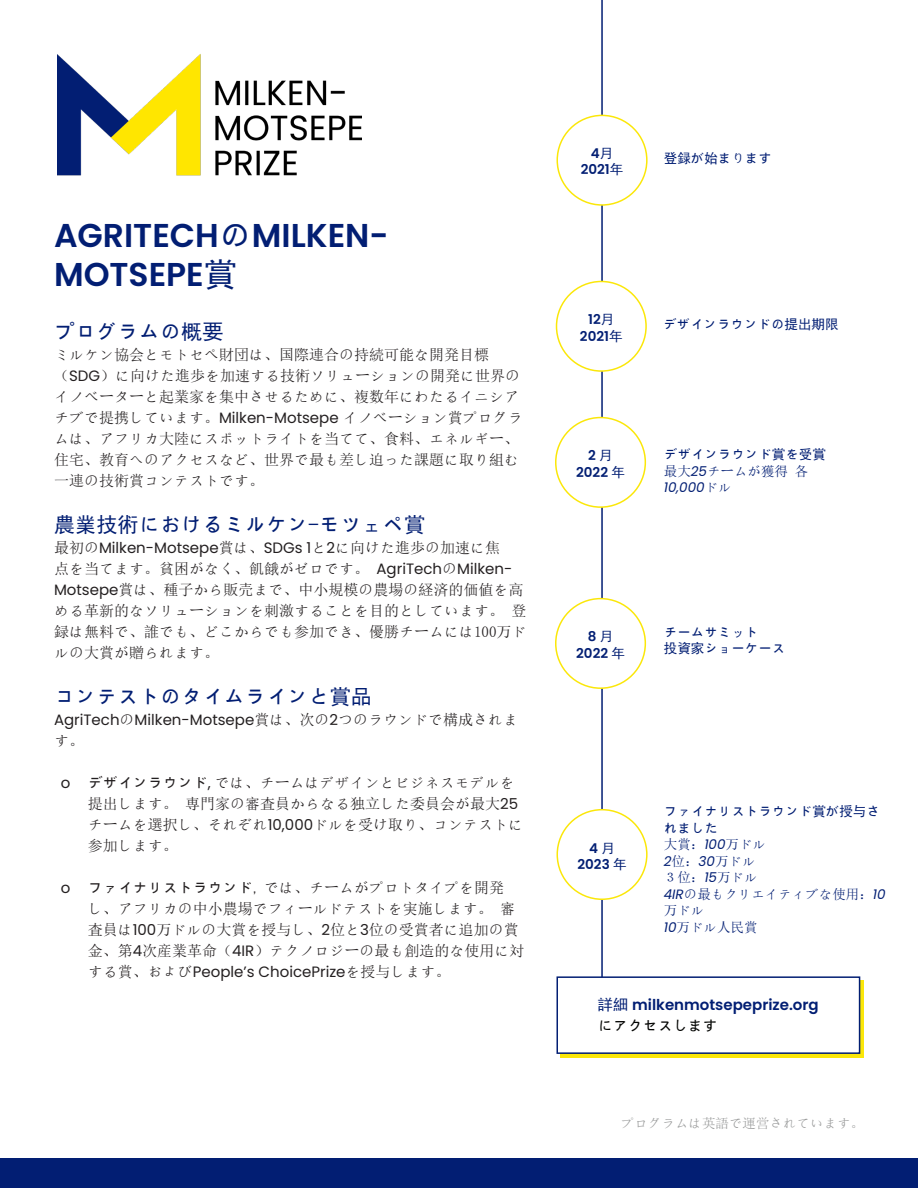
<style>
.page{position:relative;width:918px;height:1188px;background:#fff}
.page>*{position:absolute;margin:0;border:0;box-sizing:border-box;transform-origin:0 0}
.t1{font:600 33px/39.6px "Poppins";color:#021e73}
.t2{font:21px "Sim Hei";letter-spacing:.01em;color:#021e73}
.t3{font:15px/21px "Sim Sun";color:#231f20}
.t4{font:15px/21px "Poppins";color:#231f20}
.t5{font:600 15px "Poppins";color:#021e73}
.t6{font:15px "Sim Hei";color:#040503}
.t7{font:13.5px/16.5px "Sim Hei";color:#021e73}
.t8{font:13.5px/16.5px "Sim Sun";color:#021e73}
.t9{font:600 13.5px "Poppins";color:#021e73}
.t10{font:13.5px "Sim Sun";color:#989999}
.t11{font:italic 13.5px "Poppins";color:#021e73}
.s1{font-family:"Sim Hei";font-weight:400}
.s2{font-family:"Poppins"}
.s3{font-family:"Sim Sun"}
.s4{font-family:"Sim Hei"}
.s5{font-family:"Poppins";font-style:italic}
.s6{font-family:"Sim Sun";font-style:normal}
</style>
<div class="page">
<div style="left:0;top:1158px;width:918px;height:30px;background:#021e73"></div>
<img style="left:57px;top:54px;width:305px;height:121px">
<hr style="left:601px;top:0;width:2px;height:988px;background:#021e73">
<div style="left:560px;top:980px;width:304px;height:77px;background:#fbe709"></div>
<div style="left:556px;top:976px;width:304px;height:78px;background:#fff;border:2px solid #021e73"></div>
<div style="left:557px;top:115px;width:90px;height:90px;background:#fff;border-radius:50%"></div>
<div style="left:557px;top:115px;width:91px;height:91px;border:2px solid #fbe709;border-radius:50%"></div>
<div style="left:557px;top:281px;width:89px;height:90px;background:#fff;border-radius:50%"></div>
<div style="left:556px;top:281px;width:91px;height:91px;border:2px solid #fbe709;border-radius:50%"></div>
<div style="left:557px;top:810px;width:90px;height:89px;background:#fff;border-radius:50%"></div>
<div style="left:557px;top:809px;width:91px;height:91px;border:2px solid #fbe709;border-radius:50%"></div>
<div style="left:556px;top:418px;width:89px;height:89px;background:#fff;border-radius:50%"></div>
<div style="left:555px;top:417px;width:91px;height:91px;border:2px solid #fbe709;border-radius:50%"></div>
<div style="left:556px;top:599px;width:89px;height:89px;background:#fff;border-radius:50%"></div>
<div style="left:555px;top:598px;width:91px;height:91px;border:2px solid #fbe709;border-radius:50%"></div>
<p class="t1" style="left:54px;top:216px;width:336px">AGRITECH<span class="s1">の</span>MILKEN-<br>MOTSEPE<span class="s1">賞</span></p>
<p class="t2" style="left:54px;top:321px;width:171px">プログラムの概要</p>
<p class="t3" style="left:54px;top:344px;width:470px">ミルケン協会とモトセペ財団は、国際連合の持続可能な開発目標（<span class="s2">SDG</span>）に向けた進歩を加速する技術ソリューションの開発に世界のイノベーターと起業家を集中させるために、複数年にわたるイニシアチブで提携しています。<span class="s2">Milken-Motsepe</span> イノベーション賞プログラムは、アフリカ大陸にスポットライトを当てて、食料、エネルギー、住宅、教育へのアクセスなど、世界で最も差し迫った課題に取り組む一連の技術賞コンテストです。</p>
<p class="t2" style="left:54px;top:514px;width:373px">農業技術におけるミルケン-モツェペ賞</p>
<p class="t3" style="left:54px;top:537px;width:474px">最初の<span class="s2">Milken-Motsepe</span>賞は、<span class="s2">SDGs 1</span>と<span class="s2">2</span>に向けた進歩の加速に焦<br>点を当てます。貧困がなく、飢餓がゼロです。 <span class="s2">AgriTech</span>の<span class="s2">Milken-Motsepe</span>賞は、種子から販売まで、中小規模の農場の経済的価値を高める革新的なソリューションを刺激することを目的としています。 登録は無料で、誰でも、どこからでも参加でき、優勝チームには100万ドルの大賞が贈られます。</p>
<p class="t2" style="left:54px;top:686px;width:319px">コンテストのタイムラインと賞品</p>
<p class="t4" style="left:54px;top:710px;width:466px">AgriTech<span class="s3">の</span>Milken-Motsepe<span class="s3">賞は、次の</span>2<span class="s3">つのラウンドで構成されます。</span></p>
<p class="t3" style="left:88px;top:773px;width:437px;text-indent:-27px"><span class="s2">o</span> <span class="s4">デザインラウンド</span><span class="s2">,</span> では、チームはデザインとビジネスモデルを提出します。 専門家の審査員からなる独立した委員会が最大<span class="s2">25</span>チームを選択し、それぞれ<span class="s2">10,000</span>ドルを受け取り、コンテストに参加します。</p>
<p class="t3" style="left:88px;top:878px;width:438px;text-indent:-27px"><span class="s2">o</span> <span class="s4">ファイナリストラウンド,</span> では、チームがプロトタイプを開発<br>し、アフリカの中小農場でフィールドテストを実施します。 審査員は<span class="s2">100</span>万ドルの大賞を授与し、<span class="s2">2</span>位と<span class="s2">3</span>位の受賞者に追加の賞金、第<span class="s2">4</span>次産業革命（<span class="s2">4IR</span>）テクノロジーの最も創造的な使用に対する賞、および<span class="s2">People’s ChoicePrize</span>を授与します。</p>
<p class="t9" style="left:591px;top:146px;width:24px">4<span class="s1">月</span></p>
<p class="t9" style="left:581px;top:162px;width:44px">2021<span class="s1">年</span></p>
<p class="t7" style="left:664px;top:150px;width:109px">登録が始まります</p>
<p class="t9" style="left:588px;top:312px;width:28px">12<span class="s1">月</span></p>
<p class="t9" style="left:580px;top:328px;width:44px">2021<span class="s1">年</span></p>
<p class="t7" style="left:663px;top:316px;width:177px">デザインラウンドの提出期限</p>
<p class="t9" style="left:588px;top:448px;width:26px">2 <span class="s1">月</span></p>
<p class="t9" style="left:576px;top:464px;width:50px">2022 <span class="s1">年</span></p>
<p class="t7" style="left:664px;top:446px;width:163px">デザインラウンド賞を受賞</p>
<p class="t8" style="left:664px;top:462px;width:146px">最大<span class="s5">25</span>チームが獲得 各</p>
<p class="t11" style="left:664px;top:479px;width:69px">10,000<span class="s6">ドル</span></p>
<p class="t9" style="left:588px;top:629px;width:27px">8 <span class="s1">月</span></p>
<p class="t9" style="left:576px;top:645px;width:50px">2022 <span class="s1">年</span></p>
<p class="t7" style="left:664px;top:624px;width:96px">チームサミット</p>
<p class="t7" style="left:664px;top:640px;width:123px">投資家ショーケース</p>
<p class="t9" style="left:589px;top:840px;width:27px">4 <span class="s1">月</span></p>
<p class="t9" style="left:578px;top:856px;width:51px">2023 <span class="s1">年</span></p>
<p class="t7" style="left:664px;top:803px;width:217px">ファイナリストラウンド賞が授与されました</p>
<p class="t8" style="left:664px;top:836px;width:104px">大賞：<span class="s5">100</span>万ドル</p>
<p class="t8" style="left:664px;top:853px;width:93px"><span class="s5">2</span>位：<span class="s5">30</span>万ドル</p>
<p class="t8" style="left:664px;top:869px;width:95px">３位：<span class="s5">15</span>万ドル</p>
<p class="t8" style="left:664px;top:886px;width:223px"><span class="s5">4IR</span>の最もクリエイティブな使用：<span class="s5">10</span>万ドル</p>
<p class="t8" style="left:664px;top:919px;width:95px"><span class="s5">10</span>万ドル人民賞</p>
<p class="t5" style="left:598px;top:996px;width:222px"><span class="s1">詳細</span> milkenmotsepeprize.org</p>
<p class="t6" style="left:598px;top:1018px;width:121px">にアクセスします</p>
<p class="t10" style="left:621px;top:1117px;width:244px">プログラムは英語で運営されています。</p>
</div>
